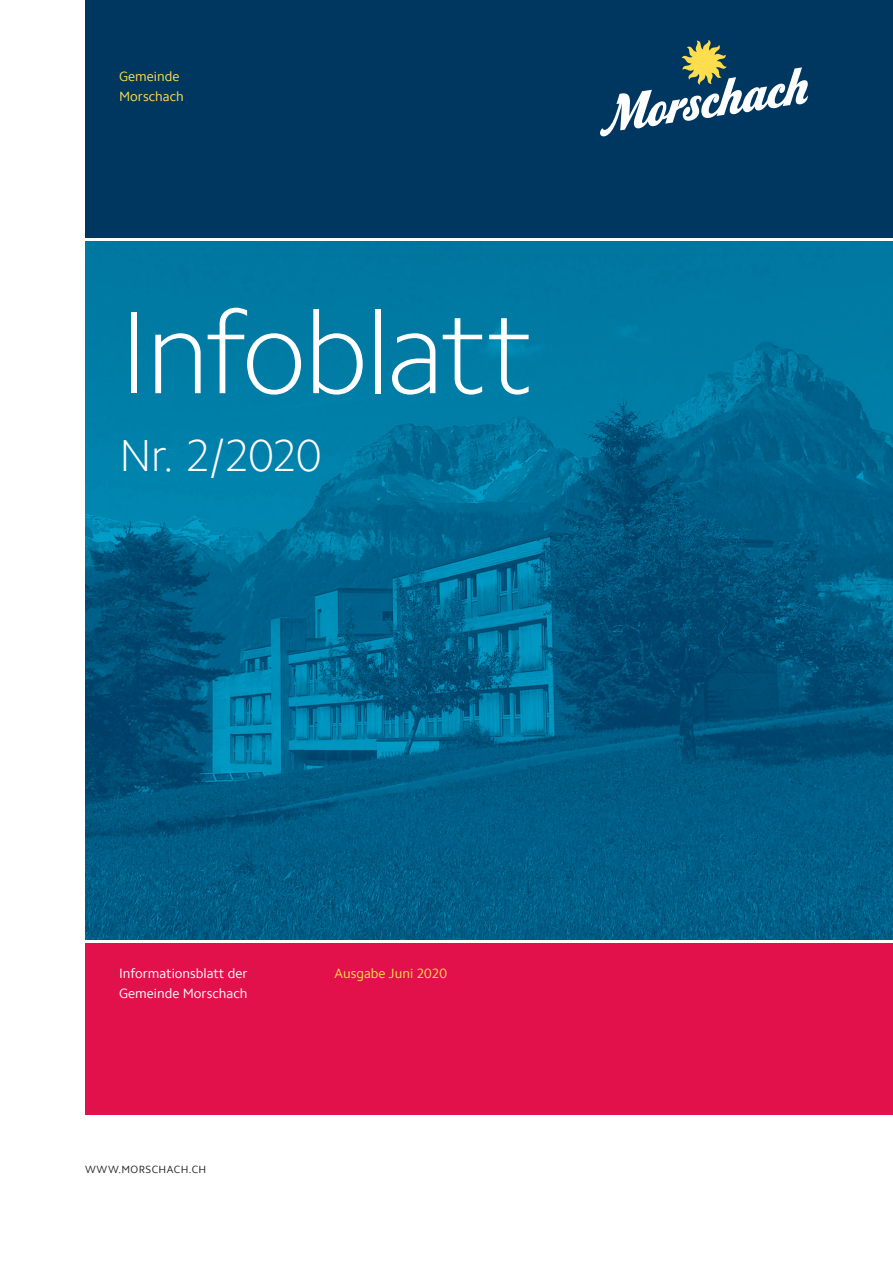
<style>
.page{position:relative;width:893px;height:1263px;background:#fff}
.page>*{position:absolute;margin:0;border:0;box-sizing:border-box;transform-origin:0 0}
.t1{font:100 117px "Camphor Pro";letter-spacing:-.035em;color:#fff}
.t2{font:100 45px "Camphor Pro";letter-spacing:-.03em;color:#fff}
.t3{font:13.5px "Camphor Pro";color:#fff}
.t4{font:13.5px/19.5px "Camphor Pro";color:#ffde4e}
.Bildlegende{font:10.5px "Camphor Pro";letter-spacing:.04em;color:#231f20}
</style>
<div class="page">
<img style="left:85px;top:241px;width:808px;height:698px">
<div style="left:85px;top:0;width:808px;height:237px;background:#003760"></div>
<svg style="left:600px;top:40px;width:208px;height:96px"></svg>
<div style="left:85px;top:943px;width:808px;height:172px;background:#e2114c"></div>
<p class="t4" style="left:119px;top:67px;width:66px">Gemeinde<br>Morschach</p>
<p class="t1" style="left:119px;top:283px;width:416px">Infoblatt</p>
<p class="t2" style="left:119px;top:429px;width:204px">Nr. 2/2020</p>
<p class="t3" style="left:119px;top:965px;width:130px">Informationsblatt der</p>
<p class="t3" style="left:119px;top:985px;width:130px">Gemeinde Morschach</p>
<p class="Bildlegende" style="left:85px;top:1163px;width:123px">WWW.MORSCHACH.CH</p>
<p class="t4" style="left:334px;top:964px;width:114px">Ausgabe Juni 2020</p>
</div>
